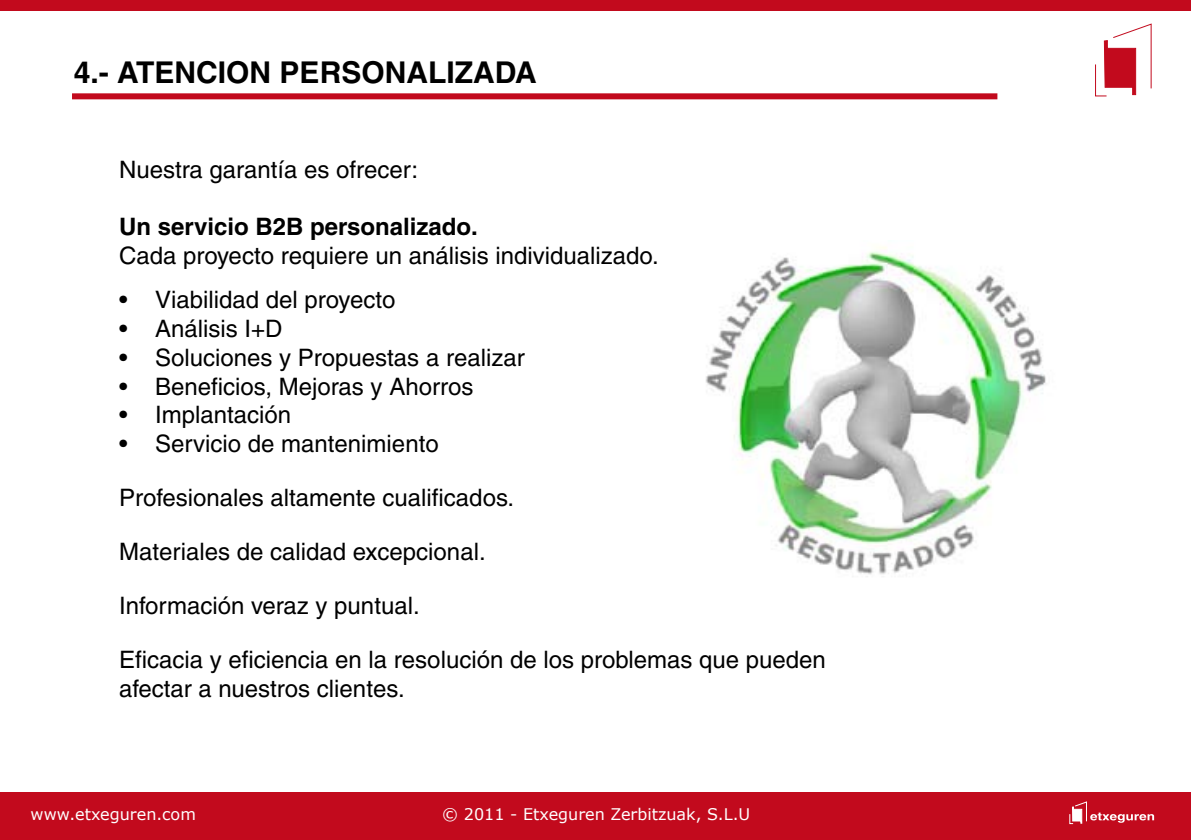
<style>
.page{position:relative;width:1191px;height:840px;background:#fff}
.page>*{position:absolute;margin:0;border:0;box-sizing:border-box;transform-origin:0 0}
.t1{font:700 30px "Helvetica LT";color:#000}
.t2{font:24px/28px "Helvetica LT";color:#000}
.t3{font:700 24px "Helvetica LT";color:#000}
.t4{font:16px "Verdana";color:#fff}
</style>
<div class="page">
<div style="left:0;top:792px;width:1191px;height:47px;background:#c20a1d"></div>
<div style="left:0;top:0;width:1191px;height:10px;background:#c20a1d"></div>
<svg style="left:1069px;top:801px;width:85px;height:22px"></svg>
<svg style="left:1095px;top:24px;width:56px;height:72px"></svg>
<div style="left:72px;top:93px;width:925px;height:6px;background:#c20a1d"></div>
<img style="left:705px;top:246px;width:341px;height:331px">
<p class="t1" style="left:74px;top:54px;width:464px">4.- ATENCION PERSONALIZADA</p>
<p class="t2" style="left:119px;top:155px;width:301px">Nuestra garantía es ofrecer:</p>
<p class="t3" style="left:119px;top:212px;width:360px">Un servicio B2B personalizado.</p>
<p class="t2" style="left:119px;top:241px;width:541px">Cada proyecto requiere un análisis individualizado.</p>
<p class="t2" style="left:119px;top:285px;width:278px">• Viabilidad del proyecto</p>
<p class="t2" style="left:119px;top:314px;width:165px">• Análisis I+D</p>
<p class="t2" style="left:119px;top:343px;width:407px">• Soluciones y Propuestas a realizar</p>
<p class="t2" style="left:119px;top:372px;width:356px">• Beneficios, Mejoras y Ahorros</p>
<p class="t2" style="left:119px;top:400px;width:174px">• Implantación</p>
<p class="t2" style="left:119px;top:429px;width:321px">• Servicio de mantenimiento</p>
<p class="t2" style="left:119px;top:483px;width:397px">Profesionales altamente cualificados.</p>
<p class="t2" style="left:119px;top:537px;width:368px">Materiales de calidad excepcional.</p>
<p class="t2" style="left:119px;top:591px;width:302px">Información veraz y puntual.</p>
<p class="t2" style="left:119px;top:645px;width:708px">Eficacia y eficiencia en la resolución de los problemas que pueden afectar a nuestros clientes.</p>
<p class="t4" style="left:31px;top:803px;width:167px">www.etxeguren.com</p>
<p class="t4" style="left:442px;top:803px;width:309px">© 2011 - Etxeguren Zerbitzuak, S.L.U</p>
</div>
